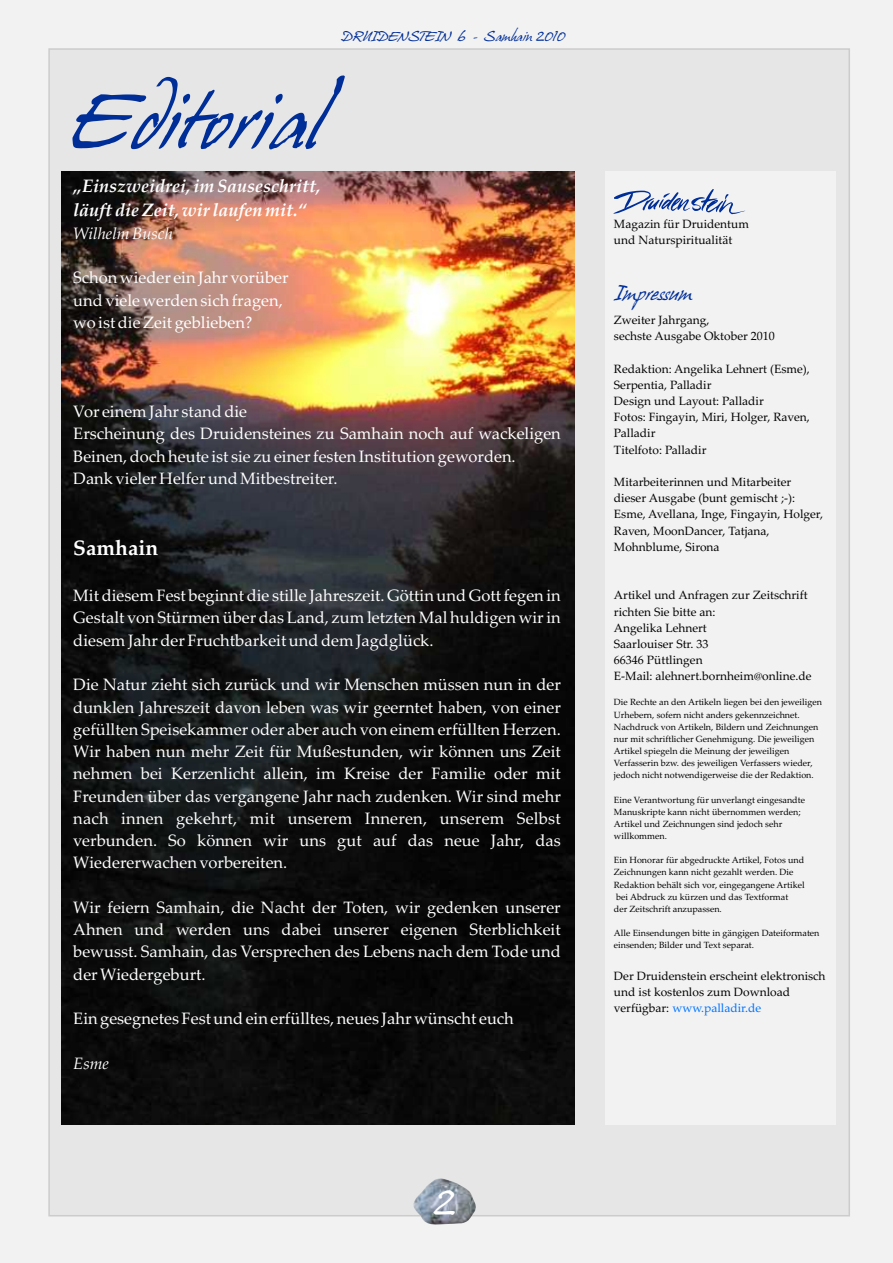
<style>
.page{position:relative;width:893px;height:1263px;background:#f2f2f2}
.page>*{position:absolute;margin:0;border:0;box-sizing:border-box;transform-origin:0 0}
.t1{font:italic 72px "Hans Hand";color:#002e99}
.t2{font:italic 31.95px "Hans Hand";color:#fff}
.t3{font:700 21px "Palatino Linotype";color:#fff}
.t4{font:italic 700 18px/24.3px "Palatino Linotype";color:#fff}
.t5{font:italic 18px "Hans Hand";color:#002e99}
.t6{font:16.5px/22.2px "Palatino Linotype";color:#fff;text-align:justify}
.t7{font:italic 16.5px "Palatino Linotype";color:#fff}
.t8{font:12px/16.2px "Palatino Linotype";color:#000}
.t9{font:italic 12px "Hans Hand";color:#002e99}
.t10{font:9px/12.1px "Palatino Linotype";color:#000}
.s1{color:#0073ff}
</style>
<div class="page">
<div style="left:48px;top:48px;width:802px;height:1169px;background:#e6e6e6"></div>
<div style="left:605px;top:171px;width:230px;height:953px;background:#f2f2f2"></div>
<img style="left:413px;top:1178px;width:63px;height:46px">
<svg style="left:613px;top:189px;width:132px;height:25px"></svg>
<img style="left:62px;top:172px;width:512px;height:953px">
<p class="t9" style="left:341px;top:29px;width:225px">DRUIDENSTEIN 6 - Samhain 2010</p>
<h1 class="t1" style="left:72px;top:81px;width:253px">Editorial</h1>
<p class="t4" style="left:73px;top:176px;width:249px">„Einszweidrei, im Sauseschritt, läuft die Zeit, wir laufen mit.“</p>
<p class="t7" style="left:73px;top:227px;width:101px">Wilhelm Busch</p>
<p class="t6" style="left:73px;top:269px;width:217px;text-align:left">Schon wieder ein Jahr vorüber und viele werden sich fragen, wo ist die Zeit geblieben?</p>
<p class="t6" style="left:73px;top:402px;width:489px;text-align:left">Vor einem Jahr stand die<br>Erscheinung des Druidensteines zu Samhain noch auf wackeligen Beinen, doch heute ist sie zu einer festen Institution geworden.<br>Dank vieler Helfer und Mitbestreiter.</p>
<p class="t3" style="left:73px;top:540px;width:87px">Samhain</p>
<p class="t6" style="left:73px;top:586px;width:489px">Mit diesem Fest beginnt die stille Jahreszeit. Göttin und Gott fegen in Gestalt von Stürmen über das Land, zum letzten Mal huldigen wir in diesem Jahr der Fruchtbarkeit und dem Jagdglück.</p>
<p class="t6" style="left:73px;top:675px;width:489px">Die Natur zieht sich zurück und wir Menschen müssen nun in der dunklen Jahreszeit davon leben was wir geerntet haben, von einer gefüllten Speisekammer oder aber auch von einem erfüllten Herzen.<br>Wir haben nun mehr Zeit für Mußestunden, wir können uns Zeit nehmen bei Kerzenlicht allein, im Kreise der Familie oder mit Freunden über das vergangene Jahr nach zudenken. Wir sind mehr nach innen gekehrt, mit unserem Inneren, unserem Selbst verbunden. So können wir uns gut auf das neue Jahr, das Wiedererwachen vorbereiten.</p>
<p class="t6" style="left:73px;top:898px;width:489px">Wir feiern Samhain, die Nacht der Toten, wir gedenken unserer Ahnen und werden uns dabei unserer eigenen Sterblichkeit bewusst. Samhain, das Versprechen des Lebens nach dem Tode und der Wiedergeburt.</p>
<p class="t6" style="left:73px;top:1009px;width:442px">Ein gesegnetes Fest und ein erfülltes, neues Jahr wünscht euch</p>
<p class="t7" style="left:73px;top:1057px;width:37px">Esme</p>
<p class="t8" style="left:614px;top:217px;width:137px">Magazin für Druidentum und Naturspiritualität</p>
<p class="t5" style="left:614px;top:283px;width:80px">Impressum</p>
<p class="t8" style="left:614px;top:313px;width:162px">Zweiter Jahrgang,<br>sechste Ausgabe Oktober 2010</p>
<p class="t8" style="left:614px;top:362px;width:197px">Redaktion: Angelika Lehnert (Esme),<br>Serpentia, Palladir<br>Design und Layout: Palladir<br>Fotos: Fingayin, Miri, Holger, Raven,<br>Palladir<br>Titelfoto: Palladir</p>
<p class="t8" style="left:614px;top:475px;width:211px">Mitarbeiterinnen und Mitarbeiter dieser Ausgabe (bunt gemischt ;-):<br>Esme, Avellana, Inge, Fingayin, Holger,<br>Raven, MoonDancer, Tatjana,<br>Mohnblume, Sirona</p>
<p class="t8" style="left:614px;top:588px;width:199px">Artikel und Anfragen zur Zeitschrift richten Sie bitte an:<br>Angelika Lehnert<br>Saarlouiser Str. 33<br>66346 Püttlingen<br>E-Mail: alehnert.bornheim@online.de</p>
<p class="t10" style="left:614px;top:697px;width:209px">Die Rechte an den Artikeln liegen bei den jeweiligen Urhebern, sofern nicht anders gekennzeichnet.<br>Nachdruck von Artikeln, Bildern und Zeichnungen nur mit schriftlicher Genehmigung. Die jeweiligen Artikel spiegeln die Meinung der jeweiligen Verfasserin bzw. des jeweiligen Verfassers wieder, jedoch nicht notwendigerweise die der Redaktion.</p>
<p class="t10" style="left:614px;top:794px;width:193px">Eine Verantwortung für unverlangt eingesandte Manuskripte kann nicht übernommen werden; Artikel und Zeichnungen sind jedoch sehr willkommen.</p>
<p class="t10" style="left:614px;top:855px;width:192px">Ein Honorar für abgedruckte Artikel, Fotos und Zeichnungen kann nicht gezahlt werden. Die Redaktion behält sich vor, eingegangene Artikel bei Abdruck zu kürzen und das Textformat<br>der Zeitschrift anzupassen.</p>
<p class="t10" style="left:614px;top:928px;width:207px">Alle Einsendungen bitte in gängigen Dateiformaten einsenden; Bilder und Text separat.</p>
<p class="t8" style="left:614px;top:969px;width:213px">Der Druidenstein erscheint elektronisch und ist kostenlos zum Download verfügbar: <span class="s1">www.palladir.de</span></p>
<h2 class="t2" style="left:433px;top:1185px;width:25px">2</h2>
</div>
